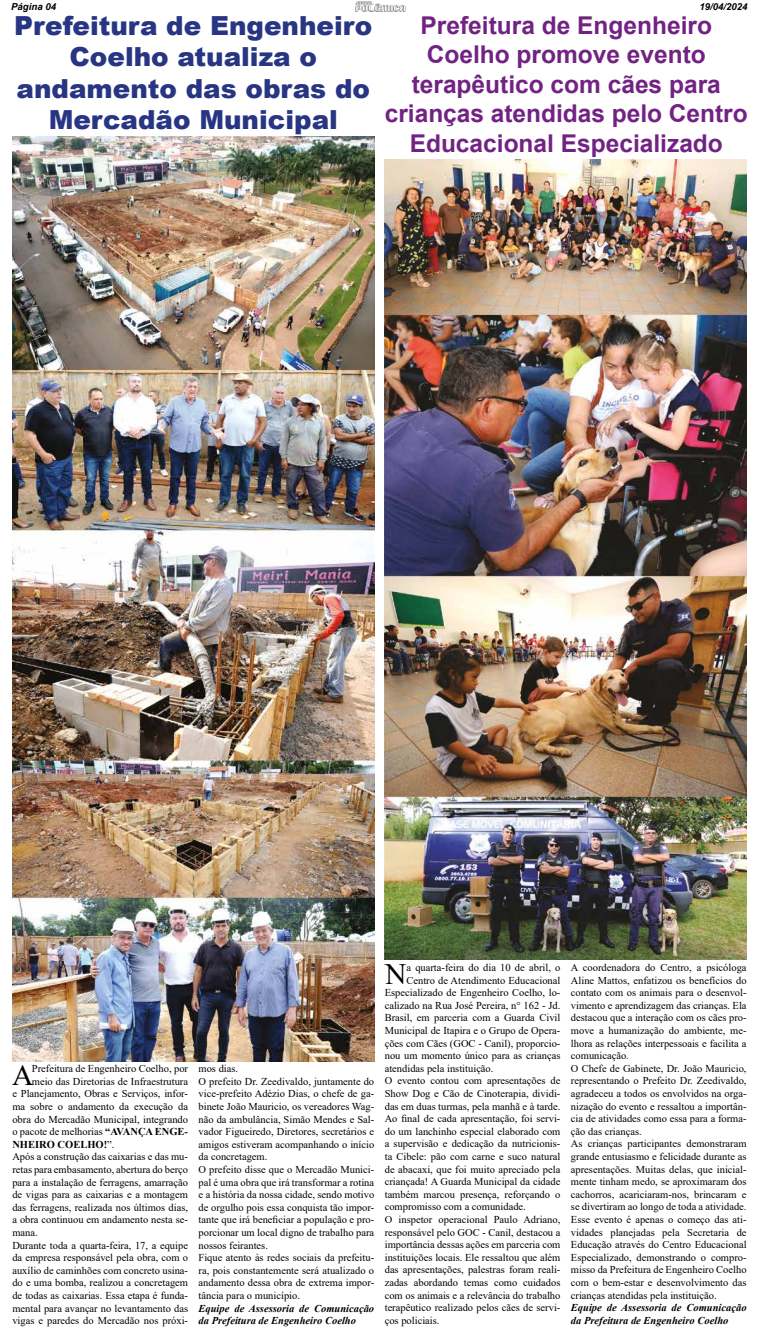
<style>
.page{position:relative;width:759px;height:1342px;background:#fff}
.page>*{position:absolute;margin:0;border:0;box-sizing:border-box;transform-origin:0 0}
.t1{font:29.49px "Times New Roman";color:#000}
.t2{font:900 26.25px/31.5px "Arial";color:#283583;text-align:center}
.t3{font:700 24.5px/29.4px "Arial";color:#722283;text-align:center}
.t4{font:10.5px/12.6px "Times New Roman";color:#000}
.t5{font:italic 700 10.5px/12.6px "Times New Roman";color:#000}
.t6{font:700 10.5px "Times New Roman";color:#000}
.t7{font:italic 700 9.62px "Arial";color:#000}
.s1{font-weight:700}
.s2{font-weight:400}
</style>
<div class="page">
<img style="left:355px;top:1px;width:50px;height:10px">
<img style="left:12px;top:136px;width:362px;height:926px">
<img style="left:385px;top:160px;width:362px;height:799px">
<p class="t7" style="left:11px;top:0;width:46px">Página 04</p>
<p class="t7" style="left:699px;top:0;width:50px">19/04/2024</p>
<h2 class="t2" style="left:14px;top:9px;width:360px">Prefeitura de Engenheiro<br>Coelho atualiza o andamento das obras do<br>Mercadão Municipal</h2>
<h3 class="t3" style="left:385px;top:11px;width:365px">Prefeitura de Engenheiro<br>Coelho promove evento terapêutico com cães para crianças atendidas pelo Centro<br>Educacional Especializado</h3>
<h1 class="t1" style="left:12px;top:1054px;width:23px">A</h1>
<p class="t4" style="left:32px;top:1062px;width:158px">Prefeitura de Engenheiro Coelho, por</p>
<p class="t4" style="left:32px;top:1074px;width:158px">meio das Diretorias de Infraestrutura</p>
<p class="t4" style="left:12px;top:1087px;width:177px">e Planejamento, Obras e Serviços, infor-</p>
<p class="t4" style="left:12px;top:1100px;width:177px">ma sobre o andamento da execução da</p>
<p class="t4" style="left:12px;top:1112px;width:177px">obra do Mercadão Municipal, integrando</p>
<p class="t4" style="left:12px;top:1125px;width:177px">o pacote de melhorias <span class="s1">“AVANÇA ENGE-</span></p>
<p class="t6" style="left:12px;top:1137px;width:104px">NHEIRO COELHO!<span class="s2">”.</span></p>
<p class="t4" style="left:12px;top:1150px;width:177px">Após a construção das caixarias e das mu-</p>
<p class="t4" style="left:12px;top:1163px;width:177px">retas para embasamento, abertura do berço</p>
<p class="t4" style="left:12px;top:1175px;width:177px">para a instalação de ferragens, amarração</p>
<p class="t4" style="left:12px;top:1188px;width:177px">de vigas para as caixarias e a montagem</p>
<p class="t4" style="left:12px;top:1200px;width:177px">das ferragens, realizada nos últimos dias,</p>
<p class="t4" style="left:12px;top:1213px;width:177px">a obra continuou em andamento nesta se-</p>
<p class="t4" style="left:12px;top:1226px;width:27px">mana.</p>
<p class="t4" style="left:12px;top:1238px;width:177px">Durante toda a quarta-feira, 17, a equipe</p>
<p class="t4" style="left:12px;top:1251px;width:177px">da empresa responsável pela obra, com o</p>
<p class="t4" style="left:12px;top:1263px;width:177px">auxílio de caminhões com concreto usina-</p>
<p class="t4" style="left:12px;top:1276px;width:177px">do e uma bomba, realizou a concretagem</p>
<p class="t4" style="left:12px;top:1289px;width:177px">de todas as caixarias. Essa etapa é funda-</p>
<p class="t4" style="left:12px;top:1301px;width:177px">mental para avançar no levantamento das</p>
<p class="t4" style="left:12px;top:1314px;width:177px">vigas e paredes do Mercadão nos próxi-</p>
<p class="t4" style="left:199px;top:1062px;width:177px">mos dias.<br>O prefeito Dr. Zeedivaldo, juntamente do vice-prefeito Adézio Dias, o chefe de ga&shy;binete João Mauricio, os vereadores Wag&shy;não da ambulância, Simão Mendes e Sal&shy;vador Figueiredo, Diretores, secretários e amigos estiveram acompanhando o início da concretagem.<br>O prefeito disse que o Mercadão Munici&shy;pal é uma obra que irá transformar a rotina e a história da nossa cidade, sendo motivo de orgulho pois essa conquista tão impor&shy;tante que irá beneficiar a população e pro&shy;porcionar um local digno de trabalho para nossos feirantes.<br>Fique atento às redes sociais da prefeitu&shy;ra, pois constantemente será atualizado o andamento dessa obra de extrema impor&shy;tância para o município.</p>
<p class="t5" style="left:199px;top:1301px;width:177px">Equipe de Assessoria de Comunicação da Prefeitura de Engenheiro Coelho</p>
<h1 class="t1" style="left:385px;top:953px;width:23px">N</h1>
<p class="t4" style="left:406px;top:961px;width:155px">a quarta-feira do dia 10 de abril, o</p>
<p class="t4" style="left:406px;top:973px;width:155px">Centro de Atendimento Educacional</p>
<p class="t4" style="left:385px;top:986px;width:177px">Especializado de Engenheiro Coelho, lo-</p>
<p class="t4" style="left:385px;top:999px;width:177px">calizado na Rua José Pereira, n° 162 - Jd.</p>
<p class="t4" style="left:385px;top:1011px;width:177px">Brasil, em parceria com a Guarda Civil</p>
<p class="t4" style="left:385px;top:1024px;width:177px">Municipal de Itapira e o Grupo de Opera-</p>
<p class="t4" style="left:385px;top:1036px;width:177px">ções com Cães (GOC - Canil), proporcio-</p>
<p class="t4" style="left:385px;top:1049px;width:177px">nou um momento único para as crianças</p>
<p class="t4" style="left:385px;top:1062px;width:110px">atendidas pela instituição.</p>
<p class="t4" style="left:385px;top:1074px;width:177px">O evento contou com apresentações de</p>
<p class="t4" style="left:385px;top:1087px;width:177px">Show Dog e Cão de Cinoterapia, dividi-</p>
<p class="t4" style="left:385px;top:1099px;width:177px">das em duas turmas, pela manhã e à tarde.</p>
<p class="t4" style="left:385px;top:1112px;width:177px">Ao final de cada apresentação, foi servi-</p>
<p class="t4" style="left:385px;top:1125px;width:177px">do um lanchinho especial elaborado com</p>
<p class="t4" style="left:385px;top:1137px;width:177px">a supervisão e dedicação da nutricionis-</p>
<p class="t4" style="left:385px;top:1150px;width:177px">ta Cibele: pão com carne e suco natural</p>
<p class="t4" style="left:385px;top:1162px;width:177px">de abacaxi, que foi muito apreciado pela</p>
<p class="t4" style="left:385px;top:1175px;width:177px">criançada! A Guarda Municipal da cidade</p>
<p class="t4" style="left:385px;top:1188px;width:177px">também marcou presença, reforçando o</p>
<p class="t4" style="left:385px;top:1200px;width:143px">compromisso com a comunidade.</p>
<p class="t4" style="left:385px;top:1213px;width:177px">O inspetor operacional Paulo Adriano,</p>
<p class="t4" style="left:385px;top:1225px;width:177px">responsável pelo GOC - Canil, destacou a</p>
<p class="t4" style="left:385px;top:1238px;width:177px">importância dessas ações em parceria com</p>
<p class="t4" style="left:385px;top:1251px;width:177px">instituições locais. Ele ressaltou que além</p>
<p class="t4" style="left:385px;top:1263px;width:177px">das apresentações, palestras foram reali-</p>
<p class="t4" style="left:385px;top:1276px;width:177px">zadas abordando temas como cuidados</p>
<p class="t4" style="left:385px;top:1288px;width:177px">com os animais e a relevância do trabalho</p>
<p class="t4" style="left:385px;top:1301px;width:177px">terapêutico realizado pelos cães de servi-</p>
<p class="t4" style="left:385px;top:1314px;width:56px">ços policiais.</p>
<p class="t4" style="left:571px;top:961px;width:177px">A coordenadora do Centro, a psicóloga Aline Mattos, enfatizou os benefícios do contato com os animais para o desenvol&shy;vimento e aprendizagem das crianças. Ela destacou que a interação com os cães pro&shy;move a humanização do ambiente, me&shy;lhora as relações interpessoais e facilita a comunicação.<br>O Chefe de Gabinete, Dr. João Mauricio, representando o Prefeito Dr. Zeedivaldo, agradeceu a todos os envolvidos na orga&shy;nização do evento e ressaltou a importân&shy;cia de atividades como essa para a forma&shy;ção das crianças.<br>As crianças participantes demonstraram grande entusiasmo e felicidade durante as apresentações. Muitas delas, que inicial&shy;mente tinham medo, se aproximaram dos cachorros, acariciaram-nos, brincaram e se divertiram ao longo de toda a atividade.<br>Esse evento é apenas o começo das ati&shy;vidades planejadas pela Secretaria de Educação através do Centro Educacional Especializado, demonstrando o compro&shy;misso da Prefeitura de Engenheiro Coelho com o bem-estar e desenvolvimento das crianças atendidas pela instituição.</p>
<p class="t5" style="left:571px;top:1301px;width:177px">Equipe de Assessoria de Comunicação da Prefeitura de Engenheiro Coelho</p>
</div>
